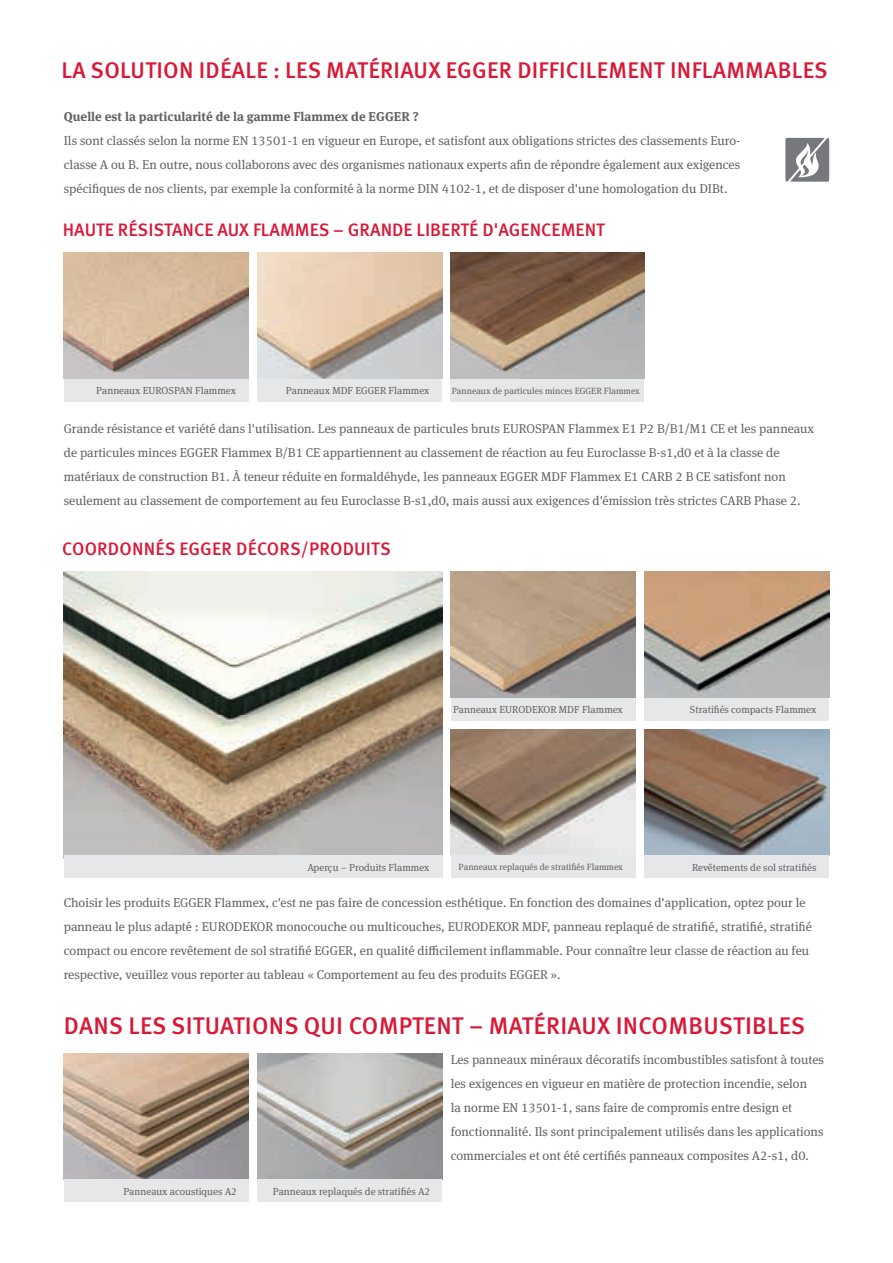
<style>
.page{position:relative;width:893px;height:1263px;background:#fff}
.page>*{position:absolute;margin:0;border:0;box-sizing:border-box;transform-origin:0 0}
.t1{font:500 24px "Meta Pro";letter-spacing:.01em;color:#d91938}
.t2{font:500 22.65px "Meta Pro";letter-spacing:.01em;color:#d91938}
.t3{font:500 18px "Meta Pro";color:#d91938}
.t4{font:12.75px/24px "Meta Serif Pro";color:#636366}
.t5{font:700 12.75px "Meta Serif Pro";color:#636366}
.t6{font:10.2px "Meta Serif Pro";color:#636366}
.t7{font:9px "Meta Serif Pro";color:#636366}
</style>
<div class="page">
<img style="left:64px;top:253px;width:185px;height:126px">
<div style="left:64px;top:379px;width:185px;height:23px;background:#e6e7e9"></div>
<img style="left:257px;top:253px;width:185px;height:126px">
<div style="left:257px;top:379px;width:185px;height:23px;background:#e6e7e9"></div>
<img style="left:451px;top:253px;width:193px;height:126px">
<div style="left:451px;top:379px;width:193px;height:23px;background:#e6e7e9"></div>
<img style="left:257px;top:1053px;width:185px;height:126px">
<div style="left:257px;top:1179px;width:185px;height:23px;background:#e6e7e9"></div>
<img style="left:64px;top:1053px;width:185px;height:126px">
<div style="left:64px;top:1179px;width:185px;height:23px;background:#e6e7e9"></div>
<svg style="left:785px;top:138px;width:44px;height:44px"></svg>
<img style="left:64px;top:572px;width:378px;height:283px">
<div style="left:64px;top:855px;width:378px;height:23px;background:#e6e7e9"></div>
<img style="left:644px;top:572px;width:185px;height:126px">
<div style="left:644px;top:698px;width:185px;height:23px;background:#e6e7e9"></div>
<img style="left:644px;top:729px;width:185px;height:126px">
<div style="left:644px;top:855px;width:185px;height:23px;background:#e6e7e9"></div>
<img style="left:451px;top:572px;width:185px;height:126px">
<div style="left:451px;top:698px;width:185px;height:23px;background:#e6e7e9"></div>
<img style="left:451px;top:729px;width:185px;height:126px">
<div style="left:451px;top:855px;width:185px;height:23px;background:#e6e7e9"></div>
<h2 class="t2" style="left:61px;top:56px;width:768px">LA SOLUTION IDÉALE : LES MATÉRIAUX EGGER DIFFICILEMENT INFLAMMABLES</h2>
<p class="t5" style="left:64px;top:107px;width:356px">Quelle est la particularité de la gamme Flammex de EGGER ?</p>
<p class="t4" style="left:64px;top:128px;width:678px;text-align:justify">Ils sont classés selon la norme EN 13501-1 en vigueur en Europe, et satisfont aux obligations strictes des classements Euro&shy;classe A ou B. En outre, nous collaborons avec des organismes nationaux experts afin de répondre également aux exigences spécifiques de nos clients, par exemple la conformité à la norme DIN 4102-1, et de disposer d'une homologation du DIBt.</p>
<h3 class="t3" style="left:63px;top:218px;width:544px">HAUTE RÉSISTANCE AUX FLAMMES – GRANDE LIBERTÉ D'AGENCEMENT</h3>
<p class="t6" style="left:96px;top:383px;width:141px">Panneaux EUROSPAN Flammex</p>
<p class="t6" style="left:286px;top:383px;width:145px">Panneaux MDF EGGER Flammex</p>
<p class="t7" style="left:452px;top:384px;width:190px">Panneaux de particules minces EGGER Flammex</p>
<p class="t4" style="left:64px;top:416px;width:752px">Grande résistance et variété dans l'utilisation. Les panneaux de particules bruts EUROSPAN Flammex E1 P2 B/B1/M1 CE et les panneaux de particules minces EGGER Flammex B/B1 CE appartiennent au classement de réaction au feu Euroclasse B-s1,d0 et à la classe de matériaux de construction B1. À teneur réduite en formaldéhyde, les panneaux EGGER MDF Flammex E1 CARB 2 B CE satisfont non seulement au classement de comportement au feu Euroclasse B-s1,d0, mais aussi aux exigences d'émission très strictes CARB Phase 2.</p>
<h3 class="t3" style="left:62px;top:537px;width:330px">COORDONNÉS EGGER DÉCORS/PRODUITS</h3>
<p class="t6" style="left:453px;top:702px;width:171px">Panneaux EURODEKOR MDF Flammex</p>
<p class="t6" style="left:307px;top:860px;width:124px">Aperçu – Produits Flammex</p>
<p class="t7" style="left:459px;top:860px;width:166px">Panneaux replaqués de stratifiés Flammex</p>
<p class="t6" style="left:690px;top:702px;width:128px">Stratifiés compacts Flammex</p>
<p class="t6" style="left:692px;top:860px;width:126px">Revêtements de sol stratifiés</p>
<p class="t4" style="left:64px;top:890px;width:750px">Choisir les produits EGGER Flammex, c'est ne pas faire de concession esthétique. En fonction des domaines d'application, optez pour le panneau le plus adapté : EURODEKOR monocouche ou multicouches, EURODEKOR MDF, panneau replaqué de stratifié, stratifié, stratifié compact ou encore revêtement de sol stratifié EGGER, en qualité difficilement inflammable. Pour connaître leur classe de réaction au feu respective, veuillez vous reporter au tableau « Comportement au feu des produits EGGER ».</p>
<h1 class="t1" style="left:64px;top:1011px;width:743px">DANS LES SITUATIONS QUI COMPTENT – MATÉRIAUX INCOMBUSTIBLES</h1>
<p class="t4" style="left:451px;top:1046px;width:375px">Les panneaux minéraux décoratifs incombustibles satisfont à toutes les exigences en vigueur en matière de protection incendie, selon<br>la norme EN 13501-1, sans faire de compromis entre design et fonctionnalité. Ils sont principalement utilisés dans les applications commerciales et ont été certifiés panneaux composites A2-s1, d0.</p>
<p class="t6" style="left:123px;top:1184px;width:114px">Panneaux acoustiques A2</p>
<p class="t6" style="left:273px;top:1184px;width:158px">Panneaux replaqués de stratifiés A2</p>
</div>
